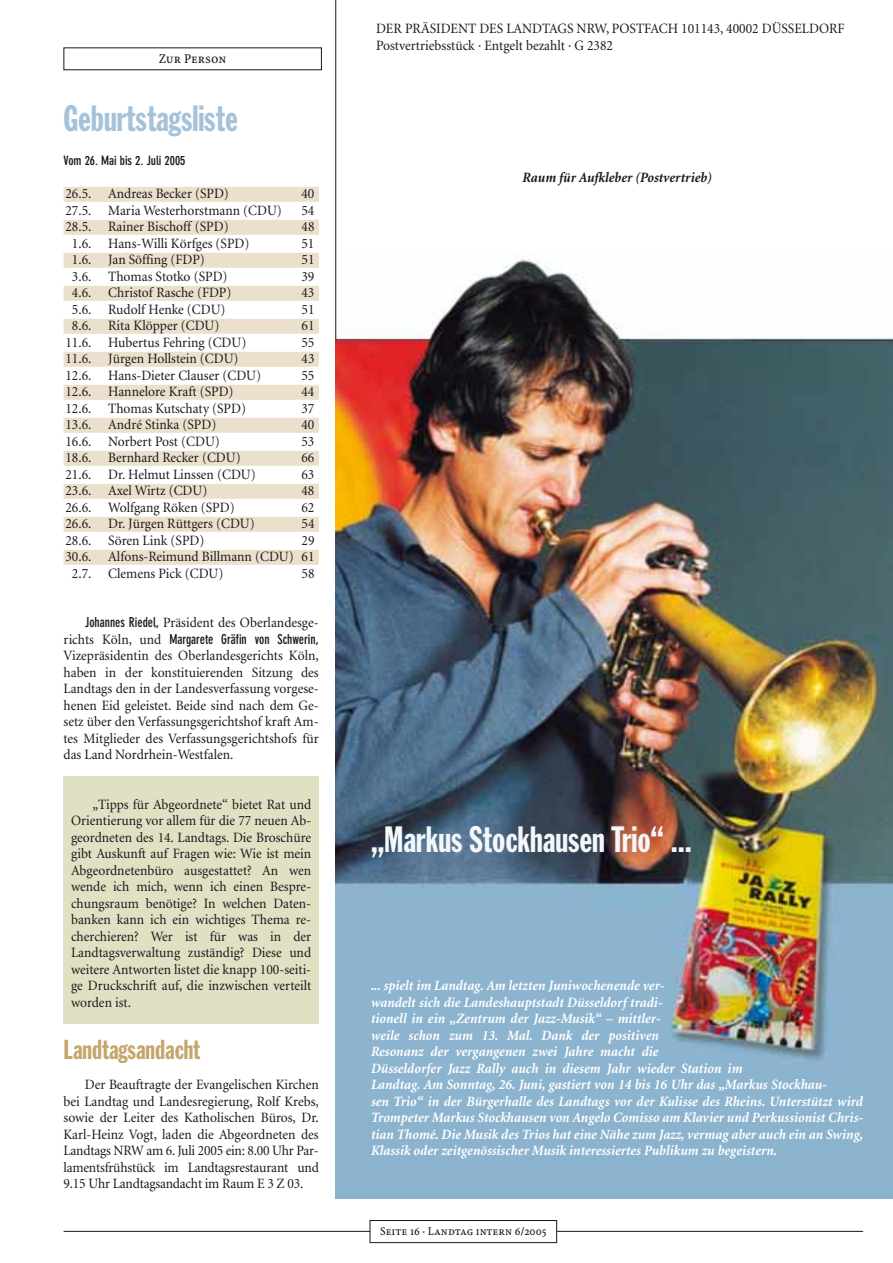
<style>
.page{position:relative;width:893px;height:1263px;background:#fff}
.page>*{position:absolute;margin:0;border:0;box-sizing:border-box;transform-origin:0 0}
.t1{font:36px "Franklin Gothic Extra Cond";color:#f4f7fa}
.t2{font:36px "Franklin Gothic Extra Cond";color:#a5c2d8}
.t3{font:27px "Franklin Gothic Extra Cond";color:#c5a66c}
.t4{font:14.25px/16.5px "Minion";color:#1a171b;text-align:justify;scale:.95 1}
.t5{font:italic 700 14.25px/16.5px "Minion";color:#fff;scale:.95 1}
.t6{font:italic 700 14.25px "Minion";color:#1a171b;scale:.95 1}
.t7{font:700 condensed 13.5px "DIN Neuzeit Grotesk";color:#1a171b;scale:.95 1}
.t8{font:13.5px "WDR Minion Caps";color:#1a171b}
.t9{font:700 condensed 12.75px "DIN Neuzeit Grotesk";color:#1a171b}
.t10{font:12px "WDR Minion Caps";color:#1a171b}
.s1{font-family:"DIN Neuzeit Grotesk";font-weight:700;font-stretch:condensed;font-size:13.5px}
.s2{font-family:"Minion";font-weight:400;font-stretch:normal;font-size:14.25px}
</style>
<div class="page">
<div style="left:64px;top:776px;width:255px;height:248px;background:#e0e0c3"></div>
<hr style="left:64px;top:1231px;width:799px;height:1px;background:#1a171b">
<div style="left:370px;top:1221px;width:187px;height:22px;background:#fff"></div>
<div style="left:370px;top:1220px;width:187px;height:23px;border:1px solid #1a171b"></div>
<div style="left:64px;top:187px;width:255px;height:15px;background:#ebe0cc"></div>
<div style="left:64px;top:220px;width:255px;height:15px;background:#ebe0cc"></div>
<div style="left:64px;top:253px;width:255px;height:15px;background:#ebe0cc"></div>
<div style="left:64px;top:286px;width:255px;height:15px;background:#ebe0cc"></div>
<div style="left:64px;top:319px;width:255px;height:15px;background:#ebe0cc"></div>
<div style="left:64px;top:352px;width:255px;height:15px;background:#ebe0cc"></div>
<div style="left:64px;top:385px;width:255px;height:15px;background:#ebe0cc"></div>
<div style="left:64px;top:418px;width:255px;height:15px;background:#ebe0cc"></div>
<div style="left:64px;top:451px;width:255px;height:15px;background:#ebe0cc"></div>
<div style="left:64px;top:484px;width:255px;height:15px;background:#ebe0cc"></div>
<div style="left:64px;top:517px;width:255px;height:15px;background:#ebe0cc"></div>
<div style="left:64px;top:550px;width:255px;height:15px;background:#ebe0cc"></div>
<img style="left:336px;top:251px;width:557px;height:868px">
<div style="left:336px;top:1119px;width:557px;height:80px;background:#8bb3ce"></div>
<hr style="left:336px;top:340px;width:110px;height:1px;background:#1a171b">
<hr style="left:619px;top:340px;width:274px;height:1px;background:#1a171b">
<hr style="left:335px;top:0;width:1px;height:340px;background:#1a171b">
<p class="t8" style="left:159px;top:50px;width:69px">Zur Person</p>
<h1 class="t2" style="left:64px;top:106px;width:176px">Geburtstagsliste</h1>
<p class="t9" style="left:64px;top:156px;width:123px">Vom 26. Mai bis 2. Juli 2005</p>
<p class="t4" style="left:65px;top:186px;width:174px">26.5. Andreas Becker (SPD)</p>
<p class="t4" style="left:301px;top:186px;width:15px">40</p>
<p class="t4" style="left:65px;top:203px;width:229px">27.5. Maria Westerhorstmann (CDU)</p>
<p class="t4" style="left:301px;top:203px;width:15px">54</p>
<p class="t4" style="left:65px;top:219px;width:173px">28.5. Rainer Bischoff (SPD)</p>
<p class="t4" style="left:301px;top:219px;width:15px">48</p>
<p class="t4" style="left:72px;top:236px;width:188px">1.6. Hans-Willi Körfges (SPD)</p>
<p class="t4" style="left:301px;top:236px;width:15px">51</p>
<p class="t4" style="left:72px;top:252px;width:141px">1.6. Jan Söffing (FDP)</p>
<p class="t4" style="left:301px;top:252px;width:15px">51</p>
<p class="t4" style="left:72px;top:269px;width:165px">3.6. Thomas Stotko (SPD)</p>
<p class="t4" style="left:301px;top:269px;width:15px">39</p>
<p class="t4" style="left:72px;top:285px;width:169px">4.6. Christof Rasche (FDP)</p>
<p class="t4" style="left:301px;top:285px;width:15px">43</p>
<p class="t4" style="left:72px;top:302px;width:163px">5.6. Rudolf Henke (CDU)</p>
<p class="t4" style="left:301px;top:302px;width:15px">51</p>
<p class="t4" style="left:72px;top:318px;width:157px">8.6. Rita Klöpper (CDU)</p>
<p class="t4" style="left:301px;top:318px;width:15px">61</p>
<p class="t4" style="left:65px;top:335px;width:192px">11.6. Hubertus Fehring (CDU)</p>
<p class="t4" style="left:301px;top:335px;width:15px">55</p>
<p class="t4" style="left:65px;top:351px;width:184px">11.6. Jürgen Hollstein (CDU)</p>
<p class="t4" style="left:301px;top:351px;width:15px">43</p>
<p class="t4" style="left:65px;top:368px;width:207px">12.6. Hans-Dieter Clauser (CDU)</p>
<p class="t4" style="left:301px;top:368px;width:15px">55</p>
<p class="t4" style="left:65px;top:384px;width:178px">12.6. Hannelore Kraft (SPD)</p>
<p class="t4" style="left:301px;top:384px;width:15px">44</p>
<p class="t4" style="left:65px;top:401px;width:192px">12.6. Thomas Kutschaty (SPD)</p>
<p class="t4" style="left:301px;top:401px;width:15px">37</p>
<p class="t4" style="left:65px;top:417px;width:160px">13.6. André Stinka (SPD)</p>
<p class="t4" style="left:301px;top:417px;width:15px">40</p>
<p class="t4" style="left:65px;top:434px;width:164px">16.6. Norbert Post (CDU)</p>
<p class="t4" style="left:301px;top:434px;width:15px">53</p>
<p class="t4" style="left:65px;top:450px;width:186px">18.6. Bernhard Recker (CDU)</p>
<p class="t4" style="left:301px;top:450px;width:15px">66</p>
<p class="t4" style="left:65px;top:467px;width:202px">21.6. Dr. Helmut Linssen (CDU)</p>
<p class="t4" style="left:301px;top:467px;width:15px">63</p>
<p class="t4" style="left:65px;top:483px;width:151px">23.6. Axel Wirtz (CDU)</p>
<p class="t4" style="left:301px;top:483px;width:15px">48</p>
<p class="t4" style="left:65px;top:500px;width:180px">26.6. Wolfgang Röken (SPD)</p>
<p class="t4" style="left:301px;top:500px;width:15px">62</p>
<p class="t4" style="left:65px;top:516px;width:201px">26.6. Dr. Jürgen Rüttgers (CDU)</p>
<p class="t4" style="left:301px;top:516px;width:15px">54</p>
<p class="t4" style="left:65px;top:533px;width:148px">28.6. Sören Link (SPD)</p>
<p class="t4" style="left:301px;top:533px;width:15px">29</p>
<p class="t4" style="left:65px;top:549px;width:264px">30.6. Alfons-Reimund Billmann (CDU) 61</p>
<p class="t4" style="left:72px;top:566px;width:161px">2.7. Clemens Pick (CDU)</p>
<p class="t4" style="left:301px;top:566px;width:15px">58</p>
<p class="t4" style="left:85px;top:615px;width:248px"><span class="s1">Johannes Riedel,</span> Präsident des Oberlandesge-</p>
<p class="t7" style="left:64px;top:634px;width:270px"><span class="s2">richts Köln, und</span> Margarete Gräfin von Schwerin,</p>
<p class="t4" style="left:64px;top:648px;width:270px">Vizepräsidentin des Oberlandesgerichts Köln, haben in der konstituierenden Sitzung des Landtags den in der Landesverfassung vorgese&shy;henen Eid geleistet. Beide sind nach dem Ge&shy;setz über den Verfassungsgerichtshof kraft Am&shy;tes Mitglieder des Verfassungsgerichtshofs für das Land Nordrhein-Westfalen.</p>
<p class="t4" style="left:71px;top:797px;width:254px;text-indent:21px">„Tipps für Abgeordnete“ bietet Rat und Orientierung vor allem für die 77 neuen Ab&shy;geordneten des 14. Landtags. Die Broschüre gibt Auskunft auf Fragen wie: Wie ist mein Abgeordnetenbüro ausgestattet? An wen wende ich mich, wenn ich einen Bespre&shy;chungsraum benötige? In welchen Daten&shy;banken kann ich ein wichtiges Thema re&shy;cherchieren? Wer ist für was in der Landtagsverwaltung zuständig? Diese und weitere Antworten listet die knapp 100-seiti&shy;ge Druckschrift auf, die inzwischen verteilt worden ist.</p>
<h2 class="t3" style="left:64px;top:1039px;width:138px">Landtagsandacht</h2>
<p class="t4" style="left:64px;top:1077px;width:270px;text-indent:21px">Der Beauftragte der Evangelischen Kirchen bei Landtag und Landesregierung, Rolf Krebs, sowie der Leiter des Katholischen Büros, Dr.<br>Karl-Heinz Vogt, laden die Abgeordneten des Landtags NRW am 6. Juli 2005 ein: 8.00 Uhr Par&shy;lamentsfrühstück im Landtagsrestaurant und 9.15 Uhr Landtagsandacht im Raum E 3 Z 03.</p>
<p class="t4" style="left:376px;top:21px;width:495px">DER PRÄSIDENT DES LANDTAGS NRW, POSTFACH 101143, 40002 DÜSSELDORF<br>Postvertriebsstück · Entgelt bezahlt · G 2382</p>
<p class="t6" style="left:522px;top:171px;width:201px">Raum für Aufkleber (Postvertrieb)</p>
<h1 class="t1" style="left:371px;top:827px;width:322px">„Markus Stockhausen Trio“ ...</h1>
<p class="t5" style="left:371px;top:978px;width:519px">... spielt im Landtag. Am letzten Juniwochenende ver-<br>wandelt sich die Landeshauptstadt Düsseldorf tradi-<br>tionell in ein „Zentrum der Jazz-Musik“ – mittler-<br>weile schon zum 13. Mal. Dank der positiven<br>Resonanz der vergangenen zwei Jahre macht die<br>Düsseldorfer Jazz Rally auch in diesem Jahr wieder Station im<br>Landtag. Am Sonntag, 26. Juni, gastiert von 14 bis 16 Uhr das „Markus Stockhau-<br>sen Trio“ in der Bürgerhalle des Landtags vor der Kulisse des Rheins. Unterstützt wird Trompeter Markus Stockhausen von Angelo Comisso am Klavier und Perkussionist Chris&shy;tian Thomé. Die Musik des Trios hat eine Nähe zum Jazz, vermag aber auch ein an Swing, Klassik oder zeitgenössischer Musik interessiertes Publikum zu begeistern.</p>
<p class="t10" style="left:380px;top:1224px;width:168px">Seite 16 · Landtag intern 6/2005</p>
</div>
